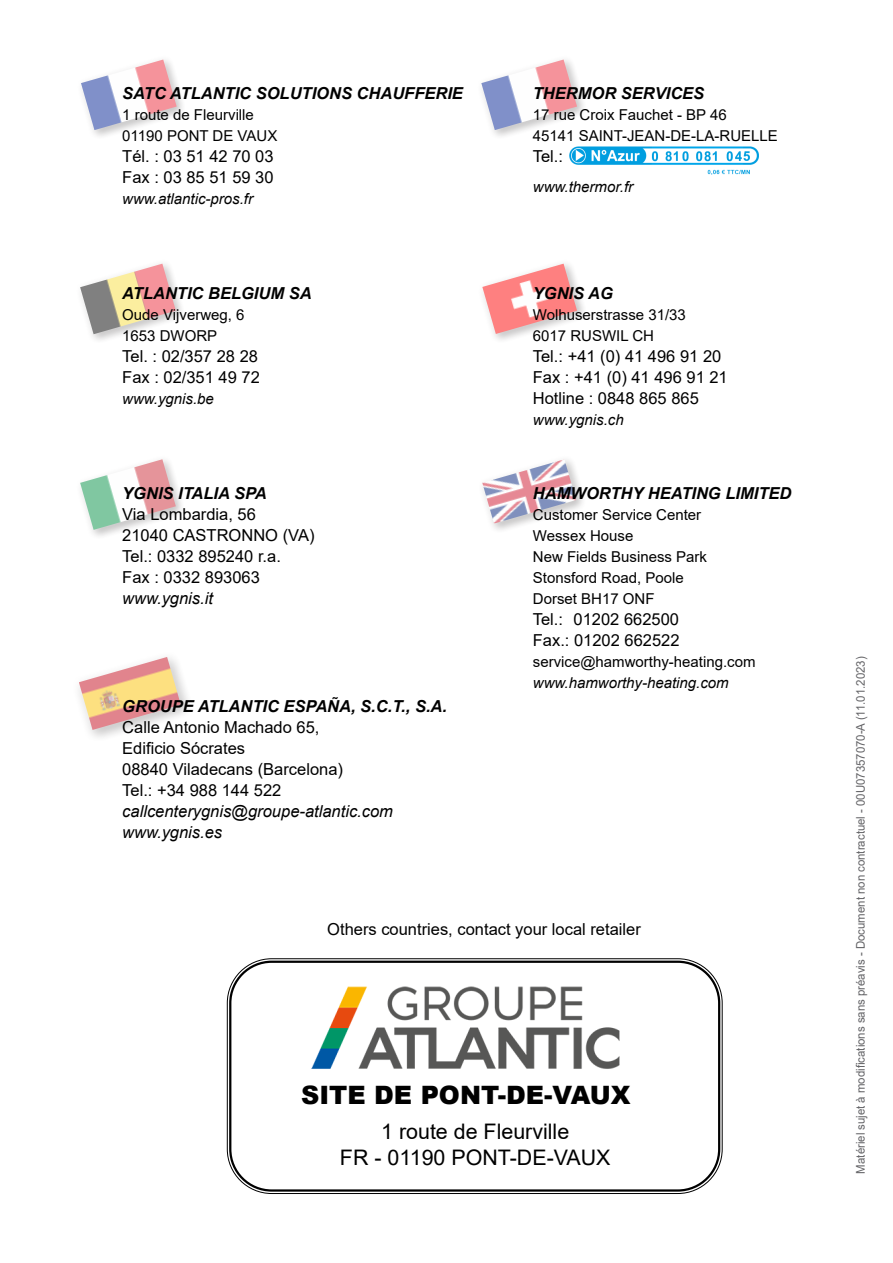
<style>
.page{position:relative;width:893px;height:1263px;background:#fff}
.page>*{position:absolute;margin:0;border:0;box-sizing:border-box;transform-origin:0 0}
.t1{font:900 25.35px "Arial";color:#000}
.t2{font:21.45px "Arial";color:#000}
.Bloc_texte_standard{font:16.5px "Arial";color:#000}
.Bloc_texte_standard-2{font:italic 700 16.5px "Arial";color:#000}
.Bloc_texte_standard-3{font:italic 16.5px "Arial";color:#000}
.Bloc_texte_standard-4{font:15px "Arial";color:#000}
.Bloc_texte_standard-5{font:italic 15px "Arial";color:#000}
.t3{font:12px "Arial";color:#636366;scale:.95 1}
</style>
<div class="page">
<div style="left:227px;top:958px;width:496px;height:236px;border:1px solid #000;border-radius:44px"></div>
<div style="left:229px;top:960px;width:491px;height:231px;border:2px solid #000;border-radius:41px"></div>
<img style="left:311px;top:986px;width:309px;height:83px">
<svg style="left:92px;top:263px;width:90px;height:77px"></svg>
<img style="left:80px;top:264px;width:96px;height:70px">
<svg style="left:493px;top:59px;width:90px;height:77px"></svg>
<img style="left:481px;top:60px;width:96px;height:70px">
<svg style="left:92px;top:486px;width:90px;height:50px"></svg>
<img style="left:80px;top:459px;width:96px;height:71px">
<svg style="left:494px;top:263px;width:90px;height:77px"></svg>
<img style="left:482px;top:264px;width:95px;height:70px">
<svg style="left:90px;top:678px;width:98px;height:59px"></svg>
<img style="left:79px;top:657px;width:102px;height:73px">
<svg style="left:492px;top:476px;width:91px;height:54px"></svg>
<img style="left:482px;top:459px;width:94px;height:65px">
<svg style="left:93px;top:59px;width:90px;height:77px"></svg>
<img style="left:81px;top:60px;width:96px;height:70px">
<img style="left:569px;top:146px;width:190px;height:28px">
<p class="Bloc_texte_standard-2" style="left:122px;top:82px;width:342px">SATC ATLANTIC SOLUTIONS CHAUFFERIE</p>
<p class="Bloc_texte_standard-4" style="left:122px;top:104px;width:133px">1 route de Fleurville</p>
<p class="Bloc_texte_standard-4" style="left:122px;top:125px;width:157px">01190 PONT DE VAUX</p>
<p class="Bloc_texte_standard" style="left:122px;top:145px;width:153px">Tél. : 03 51 42 70 03</p>
<p class="Bloc_texte_standard" style="left:122px;top:166px;width:153px">Fax : 03 85 51 59 30</p>
<p class="Bloc_texte_standard-5" style="left:122px;top:189px;width:132px">www.atlantic-pros.fr</p>
<p class="Bloc_texte_standard-2" style="left:122px;top:282px;width:191px">ATLANTIC BELGIUM SA</p>
<p class="Bloc_texte_standard-4" style="left:122px;top:304px;width:124px">Oude Vijverweg, 6</p>
<p class="Bloc_texte_standard-4" style="left:122px;top:325px;width:97px">1653 DWORP</p>
<p class="Bloc_texte_standard" style="left:122px;top:344px;width:137px">Tel. : 02/357 28 28</p>
<p class="Bloc_texte_standard" style="left:122px;top:365px;width:139px">Fax : 02/351 49 72</p>
<p class="Bloc_texte_standard-5" style="left:122px;top:389px;width:93px">www.ygnis.be</p>
<p class="Bloc_texte_standard-2" style="left:122px;top:482px;width:146px">YGNIS ITALIA SPA</p>
<p class="Bloc_texte_standard" style="left:122px;top:502px;width:135px">Via Lombardia, 56</p>
<p class="Bloc_texte_standard" style="left:122px;top:523px;width:194px">21040 CASTRONNO (VA)</p>
<p class="Bloc_texte_standard" style="left:122px;top:544px;width:160px">Tel.: 0332 895240 r.a.</p>
<p class="Bloc_texte_standard" style="left:122px;top:565px;width:139px">Fax : 0332 893063</p>
<p class="Bloc_texte_standard-3" style="left:122px;top:587px;width:92px">www.ygnis.it</p>
<p class="Bloc_texte_standard-2" style="left:122px;top:695px;width:326px">GROUPE ATLANTIC ESPAÑA, S.C.T., S.A.</p>
<p class="Bloc_texte_standard" style="left:122px;top:715px;width:199px">Calle Antonio Machado 65,</p>
<p class="Bloc_texte_standard" style="left:122px;top:736px;width:124px">Edificio Sócrates</p>
<p class="Bloc_texte_standard" style="left:122px;top:757px;width:222px">08840 Viladecans (Barcelona)</p>
<p class="Bloc_texte_standard" style="left:122px;top:778px;width:161px">Tel.: +34 988 144 522</p>
<p class="Bloc_texte_standard-3" style="left:122px;top:800px;width:272px">callcenterygnis@groupe-atlantic.com</p>
<p class="Bloc_texte_standard-3" style="left:122px;top:821px;width:101px">www.ygnis.es</p>
<p class="Bloc_texte_standard-2" style="left:533px;top:82px;width:173px">THERMOR SERVICES</p>
<p class="Bloc_texte_standard-4" style="left:533px;top:104px;width:195px">17 rue Croix Fauchet - BP 46</p>
<p class="Bloc_texte_standard-4" style="left:533px;top:125px;width:247px">45141 SAINT-JEAN-DE-LA-RUELLE</p>
<p class="Bloc_texte_standard" style="left:533px;top:145px;width:32px">Tel.:</p>
<p class="Bloc_texte_standard-5" style="left:533px;top:177px;width:102px">www.thermor.fr</p>
<p class="Bloc_texte_standard-2" style="left:533px;top:282px;width:82px">YGNIS AG</p>
<p class="Bloc_texte_standard-4" style="left:533px;top:304px;width:155px">Wolhuserstrasse 31/33</p>
<p class="Bloc_texte_standard-4" style="left:533px;top:325px;width:123px">6017 RUSWIL CH</p>
<p class="Bloc_texte_standard" style="left:533px;top:344px;width:190px">Tel.: +41 (0) 41 496 91 20</p>
<p class="Bloc_texte_standard" style="left:533px;top:365px;width:196px">Fax : +41 (0) 41 496 91 21</p>
<p class="Bloc_texte_standard" style="left:533px;top:386px;width:168px">Hotline : 0848 865 865</p>
<p class="Bloc_texte_standard-5" style="left:533px;top:410px;width:92px">www.ygnis.ch</p>
<p class="Bloc_texte_standard-2" style="left:533px;top:482px;width:260px">HAMWORTHY HEATING LIMITED</p>
<p class="Bloc_texte_standard-4" style="left:533px;top:504px;width:170px">Customer Service Center</p>
<p class="Bloc_texte_standard-4" style="left:533px;top:525px;width:102px">Wessex House</p>
<p class="Bloc_texte_standard-4" style="left:533px;top:546px;width:176px">New Fields Business Park</p>
<p class="Bloc_texte_standard-4" style="left:533px;top:567px;width:152px">Stonsford Road, Poole</p>
<p class="Bloc_texte_standard-4" style="left:533px;top:588px;width:123px">Dorset BH17 ONF</p>
<p class="Bloc_texte_standard" style="left:533px;top:607px;width:148px">Tel.: 01202 662500</p>
<p class="Bloc_texte_standard" style="left:533px;top:628px;width:148px">Fax.: 01202 662522</p>
<p class="Bloc_texte_standard-4" style="left:533px;top:651px;width:224px">service@hamworthy-heating.com</p>
<p class="Bloc_texte_standard-5" style="left:533px;top:673px;width:197px">www.hamworthy-heating.com</p>
<p class="Bloc_texte_standard" style="left:327px;top:918px;width:315px">Others countries, contact your local retailer</p>
<p class="t1" style="left:301px;top:1076px;width:331px">SITE DE PONT-DE-VAUX</p>
<p class="t2" style="left:381px;top:1117px;width:190px">1 route de Fleurville</p>
<p class="t2" style="left:340px;top:1142px;width:272px">FR - 01190 PONT-DE-VAUX</p>
<p class="t3" style="left:852px;top:1173px;width:546px;rotate:-90deg">Matériel sujet à modifications sans préavis - Document non contractuel - 00U07357070-A (11.01.2023)</p>
</div>
